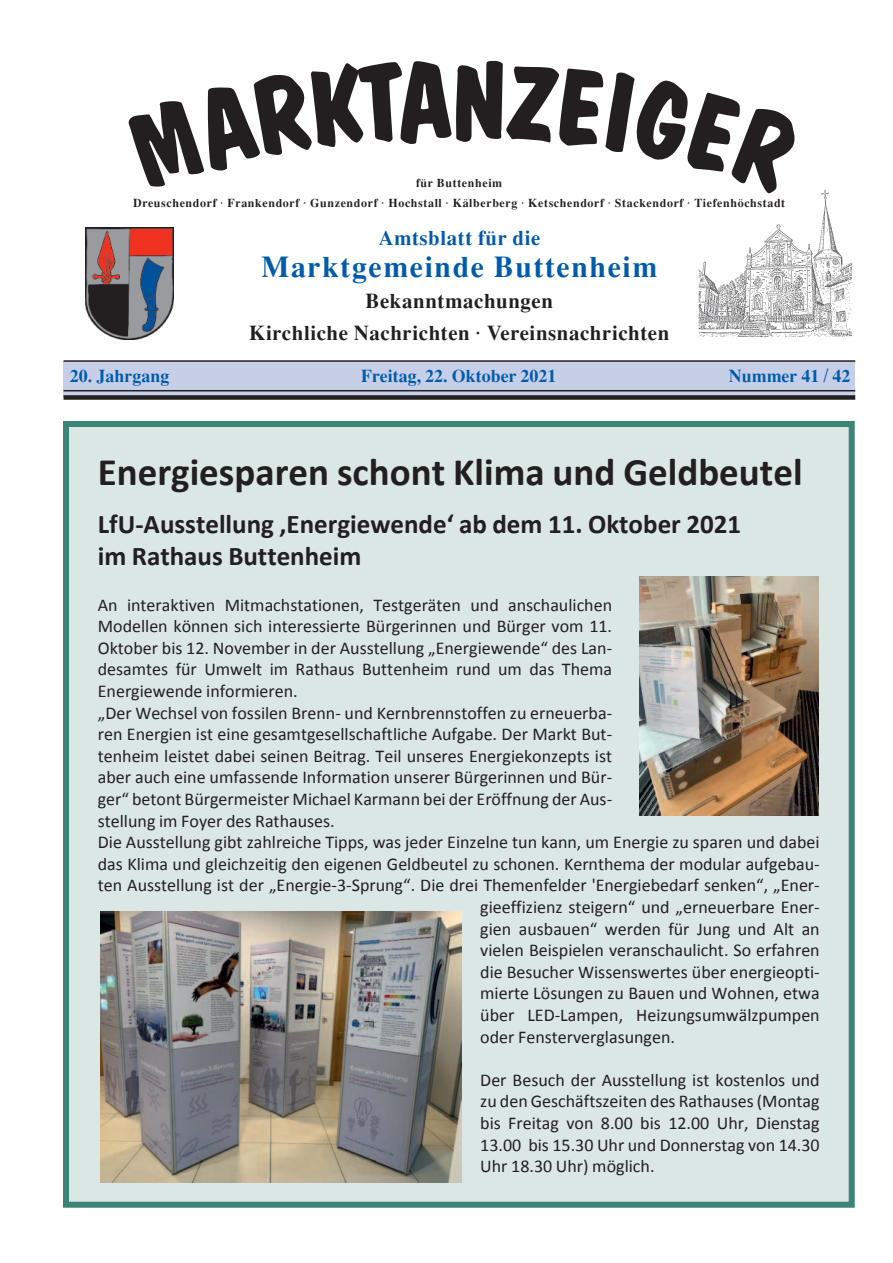
<style>
.page{position:relative;width:893px;height:1263px;background:#fff}
.page>*{position:absolute;margin:0;border:0;box-sizing:border-box;transform-origin:0 0}
.t1{font:700 39px "Calibri";color:#231f20}
.t2{font:700 30px "Times";letter-spacing:.05em;color:#015bab}
.t3{font:700 27px/32.4px "Calibri";color:#231f20}
.t4{font:700 21px/31.5px "Times";letter-spacing:.025em;color:#231f20;text-align:center}
.t5{font:700 21px "Times";letter-spacing:.025em;color:#015bab}
.t6{font:18px/21.6px "Calibri";color:#231f20;text-align:justify}
.t7{font:700 18px "Times";color:#015bab}
.t8{font:700 12px "Times";letter-spacing:.05em;color:#231f20}
</style>
<div class="page">
<div style="left:69px;top:427px;width:780px;height:775px;background:#dbe7e4"></div>
<div style="left:63px;top:421px;width:792px;height:787px;border:6px solid #3b8476"></div>
<div style="left:64px;top:361px;width:791px;height:36px;background:#c7cfe8"></div>
<hr style="left:64px;top:390px;width:791px;height:1px;background:#231f20">
<hr style="left:64px;top:360px;width:791px;height:2px;background:#231f20">
<div style="left:64px;top:395px;width:791px;height:5px;background:#231f20"></div>
<img style="left:698px;top:190px;width:153px;height:146px">
<div style="left:838px;top:217px;width:17px;height:16px;background:#fff"></div>
<img style="left:86px;top:228px;width:87px;height:111px">
<img style="left:100px;top:912px;width:361px;height:271px">
<img style="left:640px;top:577px;width:179px;height:238px">
<svg style="left:698px;top:190px;width:104px;height:5px"></svg>
<p class="t8" style="left:416px;top:176px;width:88px">für Buttenheim</p>
<p class="t8" style="left:133px;top:195px;width:654px">Dreuschendorf · Frankendorf · Gunzendorf · Hochstall · Kälberberg · Ketschendorf · Stackendorf · Tiefenhöchstadt</p>
<p class="t5" style="left:378px;top:226px;width:164px">Amtsblatt für die</p>
<h2 class="t2" style="left:261px;top:249px;width:398px">Marktgemeinde Buttenheim</h2>
<p class="t4" style="left:249px;top:285px;width:422px">Bekanntmachungen<br>Kirchliche Nachrichten · Vereinsnachrichten</p>
<p class="t7" style="left:70px;top:365px;width:101px">20. Jahrgang</p>
<p class="t7" style="left:361px;top:365px;width:197px">Freitag, 22. Oktober 2021</p>
<p class="t7" style="left:729px;top:365px;width:123px">Nummer 41 / 42</p>
<h1 class="t1" style="left:98px;top:448px;width:706px">Energiesparen schont Klima und Geldbeutel</h1>
<h3 class="t3" style="left:98px;top:507px;width:645px">LfU-Ausstellung ‚Energiewende‘ ab dem 11. Oktober 2021 im Rathaus Buttenheim</h3>
<p class="t6" style="left:98px;top:594px;width:516px">An interaktiven Mitmachstationen, Testgeräten und anschaulichen</p>
<p class="t6" style="left:98px;top:615px;width:516px">Modellen können sich interessierte Bürgerinnen und Bürger vom 11.</p>
<p class="t6" style="left:98px;top:637px;width:516px">Oktober bis 12. November in der Ausstellung „Energiewende“ des Lan-</p>
<p class="t6" style="left:98px;top:658px;width:516px">desamtes für Umwelt im Rathaus Buttenheim rund um das Thema</p>
<p class="t6" style="left:98px;top:680px;width:201px">Energiewende informieren.</p>
<p class="t6" style="left:98px;top:702px;width:516px">„Der Wechsel von fossilen Brenn- und Kernbrennstoffen zu erneuerba-</p>
<p class="t6" style="left:98px;top:723px;width:516px">ren Energien ist eine gesamtgesellschaftliche Aufgabe. Der Markt But-</p>
<p class="t6" style="left:98px;top:745px;width:516px">tenheim leistet dabei seinen Beitrag. Teil unseres Energiekonzepts ist</p>
<p class="t6" style="left:98px;top:766px;width:516px">aber auch eine umfassende Information unserer Bürgerinnen und Bür-</p>
<p class="t6" style="left:98px;top:788px;width:516px">ger“ betont Bürgermeister Michael Karmann bei der Eröffnung der Aus-</p>
<p class="t6" style="left:98px;top:810px;width:238px">stellung im Foyer des Rathauses.</p>
<p class="t6" style="left:98px;top:831px;width:723px">Die Ausstellung gibt zahlreiche Tipps, was jeder Einzelne tun kann, um Energie zu sparen und dabei</p>
<p class="t6" style="left:98px;top:853px;width:723px">das Klima und gleichzeitig den eigenen Geldbeutel zu schonen. Kernthema der modular aufgebau-</p>
<p class="t6" style="left:98px;top:874px;width:723px">ten Ausstellung ist der „Energie-3-Sprung“. Die drei Themenfelder 'Energiebedarf senken“, „Ener-</p>
<p class="t6" style="left:480px;top:896px;width:341px">gieeffizienz steigern“ und „erneuerbare Ener-</p>
<p class="t6" style="left:480px;top:918px;width:341px">gien ausbauen“ werden für Jung und Alt an</p>
<p class="t6" style="left:480px;top:939px;width:341px">vielen Beispielen veranschaulicht. So erfahren</p>
<p class="t6" style="left:480px;top:961px;width:341px">die Besucher Wissenswertes über energieopti-</p>
<p class="t6" style="left:480px;top:982px;width:341px">mierte Lösungen zu Bauen und Wohnen, etwa</p>
<p class="t6" style="left:480px;top:1004px;width:341px">über LED-Lampen, Heizungsumwälzpumpen</p>
<p class="t6" style="left:480px;top:1026px;width:196px">oder Fensterverglasungen.</p>
<p class="t6" style="left:480px;top:1069px;width:341px">Der Besuch der Ausstellung ist kostenlos und zu den Geschäftszeiten des Rathauses (Montag bis Freitag von 8.00 bis 12.00 Uhr, Dienstag 13.00 bis 15.30 Uhr und Donnerstag von 14.30<br>Uhr 18.30 Uhr) möglich.</p>
</div>
